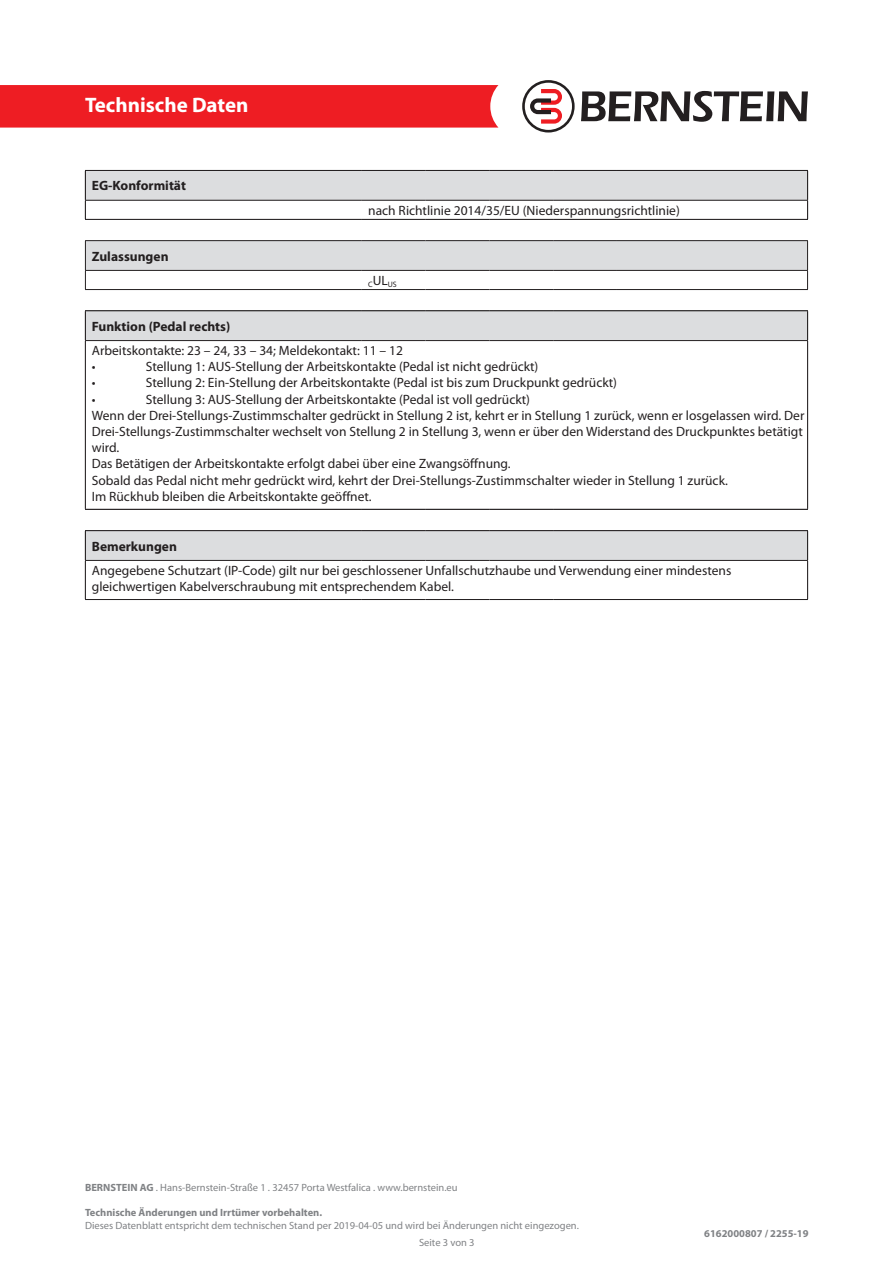
<style>
.page{position:relative;width:893px;height:1263px;background:#fff}
.page>*{position:absolute;margin:0;border:0;box-sizing:border-box;transform-origin:0 0}
.t1{font:700 21px "Myriad Pro";color:#fff}
.t2{font:13.5px/16.2px "Myriad Pro";color:#231f20;text-align:justify}
.t3{font:700 13.5px "Myriad Pro";color:#231f20}
.t4{font:10.5px "Myriad Pro";color:#808285}
.t5{font:700 10.5px "Myriad Pro";color:#808285}
.t6{font:7.8px "Myriad Pro";color:#231f20}
.s1{font-weight:700}
</style>
<div class="page">
<div style="left:0;top:85px;width:498px;height:43px;background:#ee1d23"></div>
<svg style="left:581px;top:91px;width:227px;height:31px"></svg>
<svg style="left:522px;top:80px;width:53px;height:53px"></svg>
<div style="left:85px;top:311px;width:723px;height:29px;background:#dcdddf"></div>
<hr style="left:85px;top:341px;width:1px;height:168px;background:#231f20">
<hr style="left:807px;top:341px;width:1px;height:168px;background:#231f20">
<hr style="left:85px;top:310px;width:213px;height:1px;background:#231f20">
<hr style="left:298px;top:310px;width:64px;height:1px;background:#231f20">
<hr style="left:362px;top:310px;width:64px;height:1px;background:#231f20">
<hr style="left:426px;top:310px;width:63px;height:1px;background:#231f20">
<hr style="left:489px;top:310px;width:64px;height:1px;background:#231f20">
<hr style="left:553px;top:310px;width:255px;height:1px;background:#231f20">
<hr style="left:85px;top:340px;width:213px;height:1px;background:#231f20">
<hr style="left:298px;top:340px;width:64px;height:1px;background:#231f20">
<hr style="left:362px;top:340px;width:64px;height:1px;background:#231f20">
<hr style="left:426px;top:340px;width:63px;height:1px;background:#231f20">
<hr style="left:489px;top:340px;width:64px;height:1px;background:#231f20">
<hr style="left:553px;top:340px;width:255px;height:1px;background:#231f20">
<hr style="left:85px;top:509px;width:213px;height:1px;background:#231f20">
<hr style="left:298px;top:509px;width:64px;height:1px;background:#231f20">
<hr style="left:362px;top:509px;width:64px;height:1px;background:#231f20">
<hr style="left:426px;top:509px;width:63px;height:1px;background:#231f20">
<hr style="left:489px;top:509px;width:64px;height:1px;background:#231f20">
<hr style="left:553px;top:509px;width:255px;height:1px;background:#231f20">
<svg style="left:85px;top:531px;width:723px;height:29px;background:#d9dadc"></svg>
<hr style="left:85px;top:561px;width:1px;height:38px;background:#231f20">
<hr style="left:807px;top:561px;width:1px;height:38px;background:#231f20">
<hr style="left:85px;top:530px;width:213px;height:1px;background:#231f20">
<hr style="left:298px;top:530px;width:64px;height:1px;background:#231f20">
<hr style="left:362px;top:530px;width:64px;height:1px;background:#231f20">
<hr style="left:426px;top:530px;width:63px;height:1px;background:#231f20">
<hr style="left:489px;top:530px;width:64px;height:1px;background:#231f20">
<hr style="left:553px;top:530px;width:255px;height:1px;background:#231f20">
<hr style="left:85px;top:560px;width:213px;height:1px;background:#231f20">
<hr style="left:298px;top:560px;width:64px;height:1px;background:#231f20">
<hr style="left:362px;top:560px;width:64px;height:1px;background:#231f20">
<hr style="left:426px;top:560px;width:63px;height:1px;background:#231f20">
<hr style="left:489px;top:560px;width:64px;height:1px;background:#231f20">
<hr style="left:553px;top:560px;width:255px;height:1px;background:#231f20">
<hr style="left:85px;top:599px;width:213px;height:1px;background:#231f20">
<hr style="left:298px;top:599px;width:64px;height:1px;background:#231f20">
<hr style="left:362px;top:599px;width:64px;height:1px;background:#231f20">
<hr style="left:426px;top:599px;width:63px;height:1px;background:#231f20">
<hr style="left:489px;top:599px;width:64px;height:1px;background:#231f20">
<hr style="left:553px;top:599px;width:255px;height:1px;background:#231f20">
<svg style="left:85px;top:171px;width:723px;height:48px"></svg>
<hr style="left:85px;top:170px;width:277px;height:1px;background:#231f20">
<hr style="left:362px;top:170px;width:64px;height:1px;background:#231f20">
<hr style="left:426px;top:170px;width:63px;height:1px;background:#231f20">
<hr style="left:489px;top:170px;width:64px;height:1px;background:#231f20">
<hr style="left:553px;top:170px;width:64px;height:1px;background:#231f20">
<hr style="left:617px;top:170px;width:191px;height:1px;background:#231f20">
<hr style="left:85px;top:200px;width:277px;height:1px;background:#231f20">
<hr style="left:362px;top:200px;width:64px;height:1px;background:#231f20">
<hr style="left:426px;top:200px;width:63px;height:1px;background:#231f20">
<hr style="left:489px;top:200px;width:64px;height:1px;background:#231f20">
<hr style="left:553px;top:200px;width:64px;height:1px;background:#231f20">
<hr style="left:617px;top:200px;width:191px;height:1px;background:#231f20">
<hr style="left:85px;top:219px;width:277px;height:1px;background:#231f20">
<hr style="left:362px;top:219px;width:64px;height:1px;background:#231f20">
<hr style="left:426px;top:219px;width:63px;height:1px;background:#231f20">
<hr style="left:489px;top:219px;width:64px;height:1px;background:#231f20">
<hr style="left:553px;top:219px;width:64px;height:1px;background:#231f20">
<hr style="left:617px;top:219px;width:191px;height:1px;background:#231f20">
<svg style="left:85px;top:241px;width:723px;height:48px"></svg>
<hr style="left:85px;top:240px;width:277px;height:1px;background:#231f20">
<hr style="left:362px;top:240px;width:64px;height:1px;background:#231f20">
<hr style="left:426px;top:240px;width:63px;height:1px;background:#231f20">
<hr style="left:489px;top:240px;width:64px;height:1px;background:#231f20">
<hr style="left:553px;top:240px;width:64px;height:1px;background:#231f20">
<hr style="left:617px;top:240px;width:191px;height:1px;background:#231f20">
<hr style="left:85px;top:270px;width:277px;height:1px;background:#231f20">
<hr style="left:362px;top:270px;width:64px;height:1px;background:#231f20">
<hr style="left:426px;top:270px;width:63px;height:1px;background:#231f20">
<hr style="left:489px;top:270px;width:64px;height:1px;background:#231f20">
<hr style="left:553px;top:270px;width:64px;height:1px;background:#231f20">
<hr style="left:617px;top:270px;width:191px;height:1px;background:#231f20">
<hr style="left:85px;top:289px;width:277px;height:1px;background:#231f20">
<hr style="left:362px;top:289px;width:64px;height:1px;background:#231f20">
<hr style="left:426px;top:289px;width:63px;height:1px;background:#231f20">
<hr style="left:489px;top:289px;width:64px;height:1px;background:#231f20">
<hr style="left:553px;top:289px;width:64px;height:1px;background:#231f20">
<hr style="left:617px;top:289px;width:191px;height:1px;background:#231f20">
<h1 class="t1" style="left:85px;top:91px;width:165px">Technische Daten</h1>
<p class="t3" style="left:92px;top:177px;width:96px">EG-Konformität</p>
<p class="t3" style="left:92px;top:247px;width:78px">Zulassungen</p>
<p class="t2" style="left:368px;top:202px;width:313px">nach Richtlinie 2014/35/EU (Niederspannungsrichtlinie)</p>
<p class="t2" style="left:468px;top:202px;width:27px">06 9</p>
<p class="t2" style="left:511px;top:202px;width:10px">G</p>
<p class="t6" style="left:368px;top:279px;width:30px">C<sup>UL</sup>US</p>
<p class="t3" style="left:92px;top:317px;width:140px">Funktion (Pedal rechts)</p>
<p class="t2" style="left:92px;top:342px;width:313px">Arbeitskontakte: 23 – 24, 33 – 34; Meldekontakt: 11 – 12</p>
<p class="t2" style="left:92px;top:358px;width:5px">•</p>
<p class="t2" style="left:146px;top:358px;width:394px">Stellung 1: AUS-Stellung der Arbeitskontakte (Pedal ist nicht gedrückt)</p>
<p class="t2" style="left:92px;top:374px;width:5px">•</p>
<p class="t2" style="left:146px;top:374px;width:473px">Stellung 2: Ein-Stellung der Arbeitskontakte (Pedal ist bis zum Druckpunkt gedrückt)</p>
<p class="t2" style="left:92px;top:391px;width:5px">•</p>
<p class="t2" style="left:146px;top:391px;width:386px">Stellung 3: AUS-Stellung der Arbeitskontakte (Pedal ist voll gedrückt)</p>
<p class="t2" style="left:92px;top:407px;width:714px">Wenn der Drei-Stellungs-Zustimmschalter gedrückt in Stellung 2 ist, kehrt er in Stellung 1 zurück, wenn er losgelassen wird. Der Drei-Stellungs-Zustimmschalter wechselt von Stellung 2 in Stellung 3, wenn er über den Widerstand des Druckpunktes betätigt wird.</p>
<p class="t2" style="left:92px;top:455px;width:420px">Das Betätigen der Arbeitskontakte erfolgt dabei über eine Zwangsöffnung.</p>
<p class="t2" style="left:92px;top:472px;width:638px">Sobald das Pedal nicht mehr gedrückt wird, kehrt der Drei-Stellungs-Zustimmschalter wieder in Stellung 1 zurück.</p>
<p class="t2" style="left:92px;top:488px;width:281px">Im Rückhub bleiben die Arbeitskontakte geöffnet.</p>
<p class="t3" style="left:92px;top:537px;width:87px">Bemerkungen</p>
<p class="t2" style="left:92px;top:562px;width:641px">Angegebene Schutzart (IP-Code) gilt nur bei geschlossener Unfallschutzhaube und Verwendung einer mindestens gleichwertigen Kabelverschraubung mit entsprechendem Kabel.</p>
<p class="t2" style="left:259px;top:342px;width:8px">4</p>
<p class="t4" style="left:85px;top:1181px;width:374px"><span class="s1">BERNSTEIN AG</span> . Hans-Bernstein-Straße 1 . 32457 Porta Westfalica . www.bernstein.eu</p>
<p class="t5" style="left:85px;top:1206px;width:239px">Technische Änderungen und Irrtümer vorbehalten.</p>
<p class="t4" style="left:85px;top:1219px;width:495px">Dieses Datenblatt entspricht dem technischen Stand per 2019-04-05 und wird bei Änderungen nicht eingezogen.</p>
<p class="t4" style="left:419px;top:1236px;width:57px">Seite 3 von 3</p>
<p class="t5" style="left:704px;top:1227px;width:106px">6162000807 / 2255-19</p>
</div>
